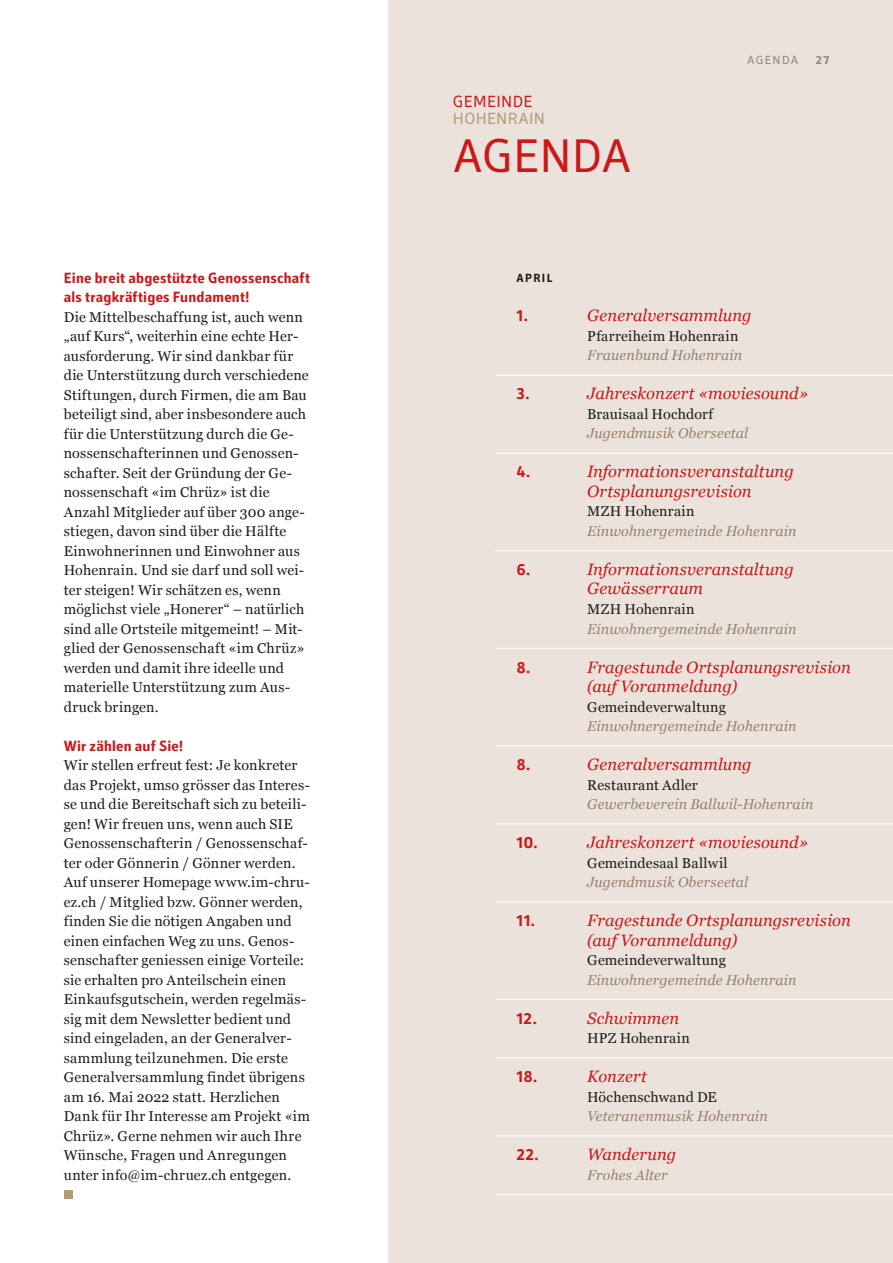
<style>
.page{position:relative;width:893px;height:1263px;background:#fff}
.page>*{position:absolute;margin:0;border:0;box-sizing:border-box;transform-origin:0 0}
.t1{font:48px "Secca Std Demo";letter-spacing:-.01em;color:#cd1719}
.t2{font:italic 16.5px "Georgia";letter-spacing:.005em;color:#cd1719}
.t3{font:700 16.5px "Secca Std Demo";letter-spacing:-.015em;color:#cd1719}
.t4{font:16.5px "Secca Std Demo";letter-spacing:.015em;color:#b59979}
.t5{font:16.5px "Secca Std Demo";letter-spacing:.02em;color:#cd1719}
.Zwischentitel_10_13{font:700 15px/19.5px "Secca Std Demo";letter-spacing:.015em;color:#cd1719}
.Grundtext_links_9_5{font:14.25px/19.5px "Georgia";letter-spacing:.015em;color:#1d1d1b}
.t6{font:italic 14.25px "Georgia";letter-spacing:.01em;color:#96826e}
.t7{font:12px "Secca Std Demo";letter-spacing:.1em;color:#96826e}
.t8{font:700 12px "Secca Std Demo";letter-spacing:.11em;color:#1d1d1b}
.t9{font:700 12px "Secca Std Demo";color:#96826e}
</style>
<div class="page">
<div style="left:388px;top:0;width:505px;height:1263px;background:#ebe3db"></div>
<hr style="left:495px;top:375px;width:398px;height:1px;background:#fff">
<hr style="left:495px;top:453px;width:398px;height:1px;background:#fff">
<hr style="left:495px;top:550px;width:398px;height:1px;background:#fff">
<hr style="left:495px;top:648px;width:398px;height:1px;background:#fff">
<hr style="left:495px;top:745px;width:398px;height:1px;background:#fff">
<hr style="left:495px;top:823px;width:398px;height:1px;background:#fff">
<hr style="left:495px;top:901px;width:398px;height:1px;background:#fff">
<hr style="left:495px;top:999px;width:398px;height:1px;background:#fff">
<hr style="left:495px;top:1057px;width:398px;height:1px;background:#fff">
<hr style="left:495px;top:1135px;width:398px;height:1px;background:#fff">
<hr style="left:495px;top:1194px;width:398px;height:1px;background:#fff">
<div style="left:64px;top:1191px;width:8px;height:8px;background:#b59979"></div>
<p class="Zwischentitel_10_13" style="left:64px;top:268px;width:248px">Eine breit abgestützte Genossenschaft als tragkräftiges Fundament!</p>
<p class="Grundtext_links_9_5" style="left:64px;top:306px;width:247px">Die Mittelbeschaffung ist, auch wenn „auf Kurs“, weiterhin eine echte Her&shy;ausforderung. Wir sind dankbar für die Unterstützung durch verschiedene Stiftungen, durch Firmen, die am Bau beteiligt sind, aber insbesondere auch für die Unterstützung durch die Ge&shy;nossenschafterinnen und Genossen&shy;schafter. Seit der Gründung der Ge&shy;nossenschaft «im Chrüz» ist die Anzahl Mitglieder auf über 300 ange&shy;stiegen, davon sind über die Hälfte Einwohnerinnen und Einwohner aus Hohenrain. Und sie darf und soll wei&shy;ter steigen! Wir schätzen es, wenn möglichst viele „Honerer“ – natürlich sind alle Ortsteile mitgemeint! – Mit&shy;glied der Genossenschaft «im Chrüz» werden und damit ihre ideelle und materielle Unterstützung zum Aus&shy;druck bringen.</p>
<p class="Zwischentitel_10_13" style="left:64px;top:736px;width:121px">Wir zählen auf Sie!</p>
<p class="Grundtext_links_9_5" style="left:64px;top:755px;width:248px">Wir stellen erfreut fest: Je konkreter das Projekt, umso grösser das Interes&shy;se und die Bereitschaft sich zu beteili&shy;gen! Wir freuen uns, wenn auch SIE Genossenschafterin / Genossenschaf&shy;ter oder Gönnerin / Gönner werden.<br>Auf unserer Homepage www.im-chru&shy;ez.ch / Mitglied bzw. Gönner werden, finden Sie die nötigen Angaben und einen einfachen Weg zu uns. Genos&shy;senschafter geniessen einige Vorteile: sie erhalten pro Anteilschein einen Einkaufsgutschein, werden regelmäs&shy;sig mit dem Newsletter bedient und sind eingeladen, an der Generalver&shy;sammlung teilzunehmen. Die erste Generalversammlung findet übrigens am 16. Mai 2022 statt. Herzlichen Dank für Ihr Interesse am Projekt «im Chrüz». Gerne nehmen wir auch Ihre Wünsche, Fragen und Anregungen unter info@im-chruez.ch entgegen.</p>
<p class="t5" style="left:453px;top:92px;width:81px">GEMEINDE</p>
<p class="t4" style="left:453px;top:109px;width:93px">HOHENRAIN</p>
<p class="t1" style="left:453px;top:128px;width:180px">AGENDA</p>
<p class="t7" style="left:747px;top:53px;width:53px">AGENDA</p>
<p class="t9" style="left:816px;top:53px;width:15px">27</p>
<p class="t8" style="left:517px;top:272px;width:37px">APRIL</p>
<p class="t3" style="left:517px;top:307px;width:13px">1.</p>
<p class="t2" style="left:587px;top:304px;width:166px">Generalversammlung</p>
<p class="Grundtext_links_9_5" style="left:587px;top:326px;width:153px">Pfarreiheim Hohenrain</p>
<p class="t6" style="left:587px;top:345px;width:157px">Frauenbund Hohenrain</p>
<p class="t3" style="left:517px;top:385px;width:14px">3.</p>
<p class="t2" style="left:587px;top:382px;width:223px">Jahreskonzert «moviesound»</p>
<p class="Grundtext_links_9_5" style="left:587px;top:404px;width:128px">Brauisaal Hochdorf</p>
<p class="t6" style="left:587px;top:423px;width:163px">Jugendmusik Oberseetal</p>
<p class="t3" style="left:517px;top:463px;width:15px">4.</p>
<p class="t2" style="left:587px;top:460px;width:208px">Informationsveranstaltung</p>
<p class="t2" style="left:587px;top:479px;width:166px">Ortsplanungsrevision</p>
<p class="Grundtext_links_9_5" style="left:587px;top:501px;width:109px">MZH Hohenrain</p>
<p class="t6" style="left:587px;top:521px;width:211px">Einwohnergemeinde Hohenrain</p>
<p class="t3" style="left:517px;top:560px;width:15px">6.</p>
<p class="t2" style="left:587px;top:557px;width:208px">Informationsveranstaltung</p>
<p class="t2" style="left:587px;top:577px;width:117px">Gewässerraum</p>
<p class="Grundtext_links_9_5" style="left:587px;top:599px;width:109px">MZH Hohenrain</p>
<p class="t6" style="left:587px;top:618px;width:211px">Einwohnergemeinde Hohenrain</p>
<p class="t3" style="left:517px;top:658px;width:15px">8.</p>
<p class="t2" style="left:587px;top:655px;width:265px">Fragestunde Ortsplanungsrevision</p>
<p class="t2" style="left:587px;top:674px;width:152px">(auf Voranmeldung)</p>
<p class="Grundtext_links_9_5" style="left:587px;top:696px;width:140px">Gemeindeverwaltung</p>
<p class="t6" style="left:587px;top:716px;width:211px">Einwohnergemeinde Hohenrain</p>
<p class="t3" style="left:517px;top:755px;width:15px">8.</p>
<p class="t2" style="left:587px;top:752px;width:166px">Generalversammlung</p>
<p class="Grundtext_links_9_5" style="left:587px;top:774px;width:112px">Restaurant Adler</p>
<p class="t6" style="left:587px;top:794px;width:228px">Gewerbeverein Ballwil-Hohenrain</p>
<p class="t3" style="left:517px;top:833px;width:22px">10.</p>
<p class="t2" style="left:587px;top:830px;width:223px">Jahreskonzert «moviesound»</p>
<p class="Grundtext_links_9_5" style="left:587px;top:852px;width:142px">Gemeindesaal Ballwil</p>
<p class="t6" style="left:587px;top:872px;width:163px">Jugendmusik Oberseetal</p>
<p class="t3" style="left:517px;top:911px;width:20px">11.</p>
<p class="t2" style="left:587px;top:908px;width:265px">Fragestunde Ortsplanungsrevision</p>
<p class="t2" style="left:587px;top:928px;width:152px">(auf Voranmeldung)</p>
<p class="Grundtext_links_9_5" style="left:587px;top:950px;width:140px">Gemeindeverwaltung</p>
<p class="t6" style="left:587px;top:969px;width:211px">Einwohnergemeinde Hohenrain</p>
<p class="t3" style="left:517px;top:1009px;width:22px">12.</p>
<p class="t2" style="left:587px;top:1006px;width:94px">Schwimmen</p>
<p class="Grundtext_links_9_5" style="left:587px;top:1028px;width:104px">HPZ Hohenrain</p>
<p class="t3" style="left:517px;top:1067px;width:22px">18.</p>
<p class="t2" style="left:587px;top:1064px;width:61px">Konzert</p>
<p class="Grundtext_links_9_5" style="left:587px;top:1086px;width:131px">Höchenschwand DE</p>
<p class="t6" style="left:587px;top:1106px;width:182px">Veteranenmusik Hohenrain</p>
<p class="t3" style="left:517px;top:1145px;width:23px">22.</p>
<p class="t2" style="left:587px;top:1142px;width:91px">Wanderung</p>
<p class="t6" style="left:587px;top:1164px;width:82px">Frohes Alter</p>
</div>
